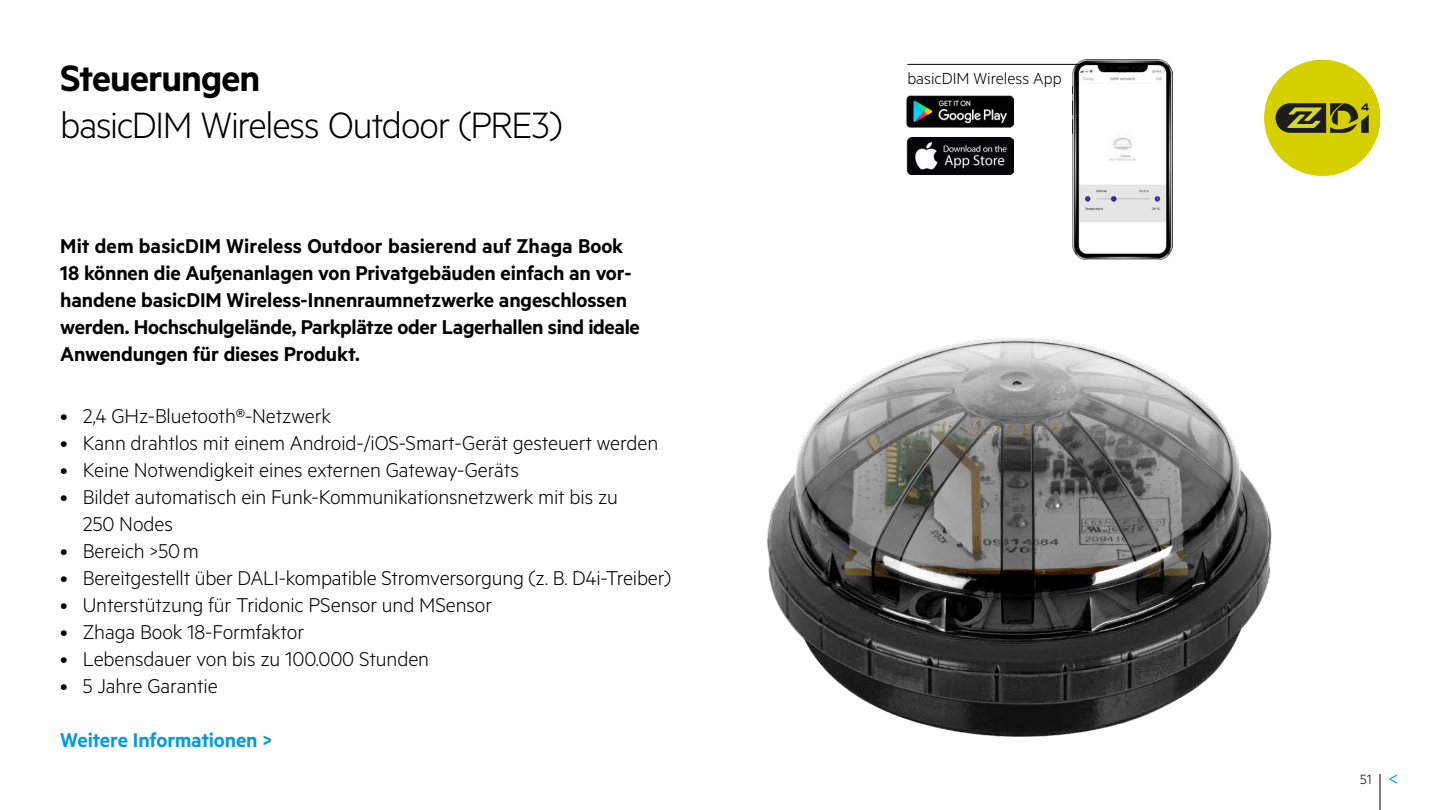
<style>
.page{position:relative;width:1440px;height:810px;background:#fff}
.page>*{position:absolute;margin:0;border:0;box-sizing:border-box;transform-origin:0 0}
.t1{font:300 41.25px "Metric";letter-spacing:-.03em;color:#000}
.t2{font:600 41.25px "Metric";letter-spacing:-.02em;color:#000}
.t3{font:300 27.08px "Metric";color:#009ddf}
.t4{font:300 22.5px/27px "Metric";letter-spacing:-.005em;color:#000}
.t5{font:600 22.5px/27px "Metric";letter-spacing:-.005em;color:#000}
.t6{font:600 22.5px "Metric";letter-spacing:-.01em;color:#009ddf}
.t7{font:300 18.08px "Metric";color:#000}
.t8{font:300 15px "Metric";color:#000}
</style>
<div class="page">
<img style="left:766px;top:338px;width:506px;height:399px">
<hr style="left:1380px;top:774px;width:1px;height:36px;background:#000">
<img style="left:907px;top:95px;width:106px;height:32px">
<img style="left:1073px;top:60px;width:100px;height:200px">
<hr style="left:907px;top:64px;width:192px;height:1px;background:#000">
<img style="left:906px;top:137px;width:108px;height:38px">
<div style="left:1265px;top:60px;width:115px;height:115px;background:#d6d000;border-radius:50%"></div>
<svg style="left:1276px;top:103px;width:93px;height:30px"></svg>
<h1 class="t2" style="left:60px;top:54px;width:202px">Steuerungen</h1>
<p class="t7" style="left:907px;top:68px;width:156px">basicDIM Wireless App</p>
<h1 class="t1" style="left:60px;top:101px;width:504px">basicDIM Wireless Outdoor (PRE3)</h1>
<p class="t5" style="left:60px;top:232px;width:581px">Mit dem basicDIM Wireless Outdoor basierend auf Zhaga Book 18 können die Außenanlagen von Privatgebäuden einfach an vor&shy;handene basicDIM Wireless-Innenraumnetzwerke angeschlossen werden. Hochschulgelände, Parkplätze oder Lagerhallen sind ideale Anwendungen für dieses Produkt.</p>
<p class="t4" style="left:60px;top:402px;width:272px">• 2,4 GHz-Bluetooth®-Netzwerk</p>
<p class="t4" style="left:60px;top:429px;width:599px">• Kann drahtlos mit einem Android-/iOS-Smart-Gerät gesteuert werden</p>
<p class="t4" style="left:60px;top:456px;width:460px">• Keine Notwendigkeit eines externen Gateway-Geräts</p>
<p class="t4" style="left:83px;top:483px;width:537px;text-indent:-22px">• Bildet automatisch ein Funk-Kommunikationsnetzwerk mit bis zu<br>250 Nodes</p>
<p class="t4" style="left:60px;top:537px;width:140px">• Bereich &gt;50m</p>
<p class="t4" style="left:60px;top:564px;width:612px">• Bereitgestellt über DALI-kompatible Stromversorgung (z. B. D4i-Treiber)</p>
<p class="t4" style="left:60px;top:591px;width:433px">• Unterstützung für Tridonic PSensor und MSensor</p>
<p class="t4" style="left:60px;top:618px;width:245px">• Zhaga Book 18-Formfaktor</p>
<p class="t4" style="left:60px;top:645px;width:370px">• Lebensdauer von bis zu 100.000 Stunden</p>
<p class="t4" style="left:60px;top:672px;width:159px">• 5 Jahre Garantie</p>
<p class="t6" style="left:60px;top:727px;width:214px">Weitere Informationen &gt;</p>
<p class="t8" style="left:1360px;top:770px;width:13px">51</p>
<p class="t3" style="left:1388px;top:763px;width:12px">&lt;</p>
</div>
